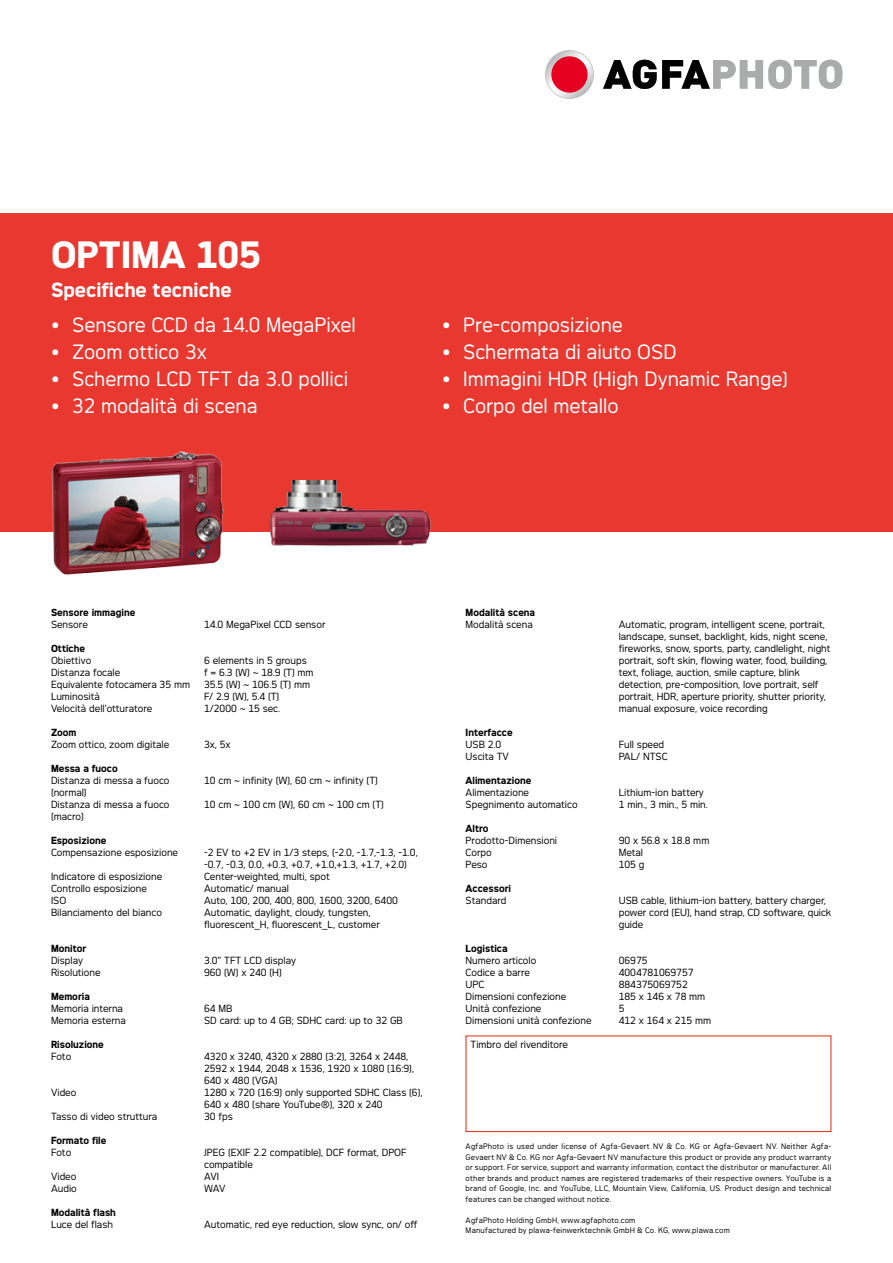
<style>
.page{position:relative;width:893px;height:1263px;background:#fff}
.page>*{position:absolute;margin:0;border:0;box-sizing:border-box;transform-origin:0 0}
.t1{font:700 36px "Agfa Photo Thalis";color:#fff}
.t2{font:19.5px "Agfa Photo Thalis";color:#fff}
.t3{font:700 19.5px "Agfa Photo Thalis";color:#fff}
.t4{font:9.75px/12px "Agfa Photo Thalis";color:#000}
.t5{font:700 9.75px "Agfa Photo Thalis";color:#000}
.t6{font:7.5px/10.5px "Agfa Photo Thalis";letter-spacing:.03em;color:#000;text-align:justify}
.s1{font-weight:700}
</style>
<div class="page">
<div style="left:0;top:213px;width:893px;height:318px;background:#e83830"></div>
<svg style="left:603px;top:60px;width:239px;height:29px"></svg>
<svg style="left:545px;top:50px;width:49px;height:49px"></svg>
<img style="left:41px;top:451px;width:190px;height:124px">
<img style="left:258px;top:481px;width:180px;height:66px">
<div style="left:466px;top:1035px;width:365px;height:97px;border:1px solid #e72511"></div>
<h1 class="t1" style="left:51px;top:233px;width:211px">OPTIMA 105</h1>
<h2 class="t3" style="left:51px;top:278px;width:182px">Specifiche tecniche</h2>
<h2 class="t2" style="left:51px;top:313px;width:306px"><span class="s1">•</span> Sensore CCD da 14.0 MegaPixel</h2>
<h2 class="t2" style="left:51px;top:340px;width:157px"><span class="s1">•</span> Zoom ottico 3x</h2>
<h2 class="t2" style="left:51px;top:367px;width:299px"><span class="s1">•</span> Schermo LCD TFT da 3.0 pollici</h2>
<h2 class="t2" style="left:51px;top:394px;width:208px"><span class="s1">•</span> 32 modalità di scena</h2>
<h2 class="t2" style="left:442px;top:313px;width:182px"><span class="s1">•</span> Pre-composizione</h2>
<h2 class="t2" style="left:442px;top:340px;width:236px"><span class="s1">•</span> Schermata di aiuto OSD</h2>
<h2 class="t2" style="left:442px;top:367px;width:347px"><span class="s1">•</span> Immagini HDR (High Dynamic Range)</h2>
<h2 class="t2" style="left:442px;top:394px;width:178px"><span class="s1">•</span> Corpo del metallo</h2>
<p class="t5" style="left:51px;top:606px;width:86px">Sensore immagine</p>
<p class="t4" style="left:51px;top:618px;width:38px">Sensore</p>
<p class="t5" style="left:51px;top:642px;width:36px">Ottiche</p>
<p class="t4" style="left:51px;top:654px;width:140px">Obiettivo<br>Distanza focale<br>Equivalente fotocamera 35 mm<br>Luminosità<br>Velocità dell'otturatore</p>
<p class="t5" style="left:51px;top:726px;width:27px">Zoom</p>
<p class="t4" style="left:51px;top:738px;width:120px">Zoom ottico, zoom digitale</p>
<p class="t5" style="left:51px;top:762px;width:68px">Messa a fuoco</p>
<p class="t4" style="left:51px;top:774px;width:120px">Distanza di messa a fuoco (normal)<br>Distanza di messa a fuoco (macro)</p>
<p class="t5" style="left:51px;top:834px;width:57px">Esposizione</p>
<p class="t4" style="left:51px;top:846px;width:129px">Compensazione esposizione</p>
<p class="t4" style="left:51px;top:870px;width:113px">Indicatore di esposizione<br>Controllo esposizione<br>ISO<br>Bilanciamento del bianco</p>
<p class="t5" style="left:51px;top:942px;width:37px">Monitor</p>
<p class="t4" style="left:51px;top:954px;width:51px">Display<br>Risolutione</p>
<p class="t5" style="left:51px;top:990px;width:40px">Memoria</p>
<p class="t4" style="left:51px;top:1002px;width:76px">Memoria interna<br>Memoria esterna</p>
<p class="t5" style="left:51px;top:1038px;width:54px">Risoluzione</p>
<p class="t4" style="left:51px;top:1050px;width:22px">Foto</p>
<p class="t4" style="left:51px;top:1086px;width:27px">Video</p>
<p class="t4" style="left:51px;top:1110px;width:108px">Tasso di video struttura</p>
<p class="t5" style="left:51px;top:1134px;width:57px">Formato file</p>
<p class="t4" style="left:51px;top:1146px;width:22px">Foto</p>
<p class="t4" style="left:51px;top:1170px;width:27px">Video<br>Audio</p>
<p class="t5" style="left:51px;top:1206px;width:66px">Modalità flash</p>
<p class="t4" style="left:51px;top:1218px;width:64px">Luce del flash</p>
<p class="t4" style="left:204px;top:618px;width:123px">14.0 MegaPixel CCD sensor</p>
<p class="t4" style="left:204px;top:654px;width:111px">6 elements in 5 groups<br>f = 6.3 (W) ~ 18.9 (T) mm<br>35.5 (W) ~ 106.5 (T) mm<br>F/ 2.9 (W), 5.4 (T)<br>1/2000 ~ 15 sec.</p>
<p class="t4" style="left:204px;top:738px;width:28px">3x, 5x</p>
<p class="t4" style="left:204px;top:774px;width:175px">10 cm ~ infinity (W), 60 cm ~ infinity (T)</p>
<p class="t4" style="left:204px;top:798px;width:181px">10 cm ~ 100 cm (W), 60 cm ~ 100 cm (T)</p>
<p class="t4" style="left:204px;top:846px;width:215px">-2 EV to +2 EV in 1/3 steps, (-2.0, -1.7,-1.3, -1.0, -0.7, -0.3, 0.0, +0.3, +0.7, +1.0,+1.3, +1.7, +2.0)<br>Center-weighted, multi, spot<br>Automatic/ manual<br>Auto, 100, 200, 400, 800, 1600, 3200, 6400<br>Automatic, daylight, cloudy, tungsten, fluorescent_H, fluorescent_L, customer</p>
<p class="t4" style="left:204px;top:954px;width:94px">3.0" TFT LCD display<br>960 (W) x 240 (H)</p>
<p class="t4" style="left:204px;top:1002px;width:200px">64 MB<br>SD card: up to 4 GB; SDHC card: up to 32 GB</p>
<p class="t4" style="left:204px;top:1050px;width:220px">4320 x 3240, 4320 x 2880 (3:2), 3264 x 2448,<br>2592 x 1944, 2048 x 1536, 1920 x 1080 (16:9),<br>640 x 480 (VGA)<br>1280 x 720 (16:9) only supported SDHC Class (6),<br>640 x 480 (share YouTube®), 320 x 240<br>30 fps</p>
<p class="t4" style="left:204px;top:1146px;width:204px">JPEG (EXIF 2.2 compatible), DCF format, DPOF compatible<br>AVI<br>WAV</p>
<p class="t4" style="left:204px;top:1218px;width:215px">Automatic, red eye reduction, slow sync, on/ off</p>
<p class="t5" style="left:466px;top:606px;width:71px">Modalità scena</p>
<p class="t4" style="left:466px;top:618px;width:69px">Modalità scena</p>
<p class="t5" style="left:466px;top:726px;width:49px">Interfacce</p>
<p class="t4" style="left:466px;top:738px;width:45px">USB 2.0<br>Uscita TV</p>
<p class="t5" style="left:466px;top:774px;width:67px">Alimentazione</p>
<p class="t4" style="left:466px;top:786px;width:113px">Alimentazione<br>Spegnimento automatico</p>
<p class="t5" style="left:466px;top:822px;width:25px">Altro</p>
<p class="t4" style="left:466px;top:834px;width:93px">Prodotto-Dimensioni<br>Corpo<br>Peso</p>
<p class="t5" style="left:466px;top:882px;width:47px">Accessori</p>
<p class="t4" style="left:466px;top:894px;width:42px">Standard</p>
<p class="t5" style="left:466px;top:942px;width:44px">Logistica</p>
<p class="t4" style="left:466px;top:954px;width:127px">Numero articolo<br>Codice a barre<br>UPC<br>Dimensioni confezione<br>Unità confezione<br>Dimensioni unità confezione</p>
<p class="t4" style="left:471px;top:1038px;width:99px">Timbro del rivenditore</p>
<p class="t4" style="left:619px;top:618px;width:213px">Automatic, program, intelligent scene, portrait, landscape, sunset, backlight, kids, night scene, fireworks, snow, sports, party, candlelight, night portrait, soft skin, flowing water, food, building, text, foliage, auction, smile capture, blink detection, pre-composition, love portrait, self portrait, HDR, aperture priority, shutter priority, manual exposure, voice recording</p>
<p class="t4" style="left:619px;top:738px;width:51px">Full speed<br>PAL/ NTSC</p>
<p class="t4" style="left:619px;top:786px;width:91px">Lithium-ion battery<br>1 min., 3 min., 5 min.</p>
<p class="t4" style="left:619px;top:834px;width:92px">90 x 56.8 x 18.8 mm<br>Metal<br>105 g</p>
<p class="t4" style="left:619px;top:894px;width:214px">USB cable, lithium-ion battery, battery charger, power cord (EU), hand strap, CD software, quick guide</p>
<p class="t4" style="left:619px;top:954px;width:94px">06975<br>4004781069757<br>884375069752<br>185 x 146 x 78 mm<br>5<br>412 x 164 x 215 mm</p>
<p class="t6" style="left:466px;top:1141px;width:367px">AgfaPhoto is used under license of Agfa-Gevaert NV &amp; Co. KG or Agfa-Gevaert NV. Neither Agfa-Gevaert NV &amp; Co. KG nor Agfa-Gevaert NV manufacture this product or provide any product warranty or support. For service, support and warranty information, contact the distributor or manufacturer. All other brands and product names are registered trademarks of their respective owners. YouTube is a brand of Google, Inc. and YouTube, LLC, Mountain View, California, US. Product design and technical features can be changed without notice.</p>
<p class="t6" style="left:466px;top:1214px;width:266px">AgfaPhoto Holding GmbH, www.agfaphoto.com<br>Manufactured by plawa-feinwerktechnik GmbH &amp; Co. KG, www.plawa.com</p>
</div>
